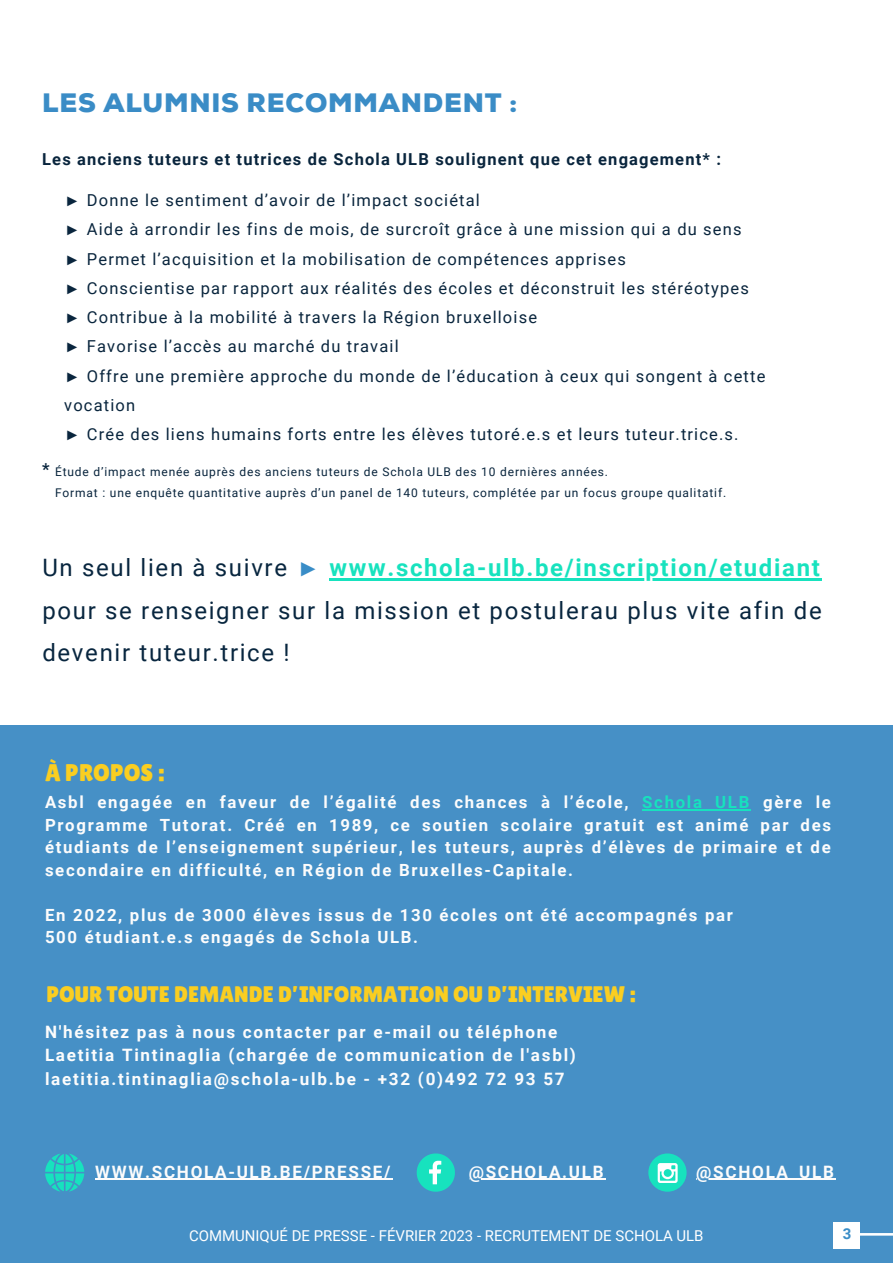
<style>
.page{position:relative;width:893px;height:1264px;background:#fff}
.page>*{position:absolute;margin:0;border:0;box-sizing:border-box;transform-origin:0 0}
.t1{font:900 26.55px "Nexa";letter-spacing:.03em;color:#3a8cc6}
.t2{font:24.15px "Lilita One";color:#face21}
.t3{font:24px/42.8px "Roboto";letter-spacing:.07em;color:#08263f;text-align:justify}
.t4{font:22.5px "Lilita One";color:#face21}
.t5{font:700 17.1px/23.5px "Roboto";letter-spacing:.1em;color:#fcfcfc}
.t6{font:700 16.8px/22.5px "Roboto";letter-spacing:.1em;color:#fcfcfc;text-align:justify}
.t7{font:16.5px/29.2px "Roboto";letter-spacing:.07em;color:#09253d}
.t8{font:700 16.5px "Roboto";letter-spacing:.07em;color:#09253d}
.t9{font:15px "Roboto";color:#fff}
.t10{font:700 15px "Roboto";color:#398dc7}
.t11{font:12px/21px "Roboto";letter-spacing:.07em;color:#09253d}
.s1{font-family:"Liberation Serif"}
.s2{font-weight:700;font-size:16.5px}
.s3{font-family:"Liberation Serif";color:#398dc7}
.s4{font-weight:700;color:#17e2be}
.s5{color:#17e2be}
</style>
<div class="page">
<hr style="left:329px;top:578px;width:492px;height:2px;background:#17e2be">
<div style="left:0;top:725px;width:892px;height:537px;background:#4690c6"></div>
<svg style="left:45px;top:1153px;width:39px;height:38px"></svg>
<svg style="left:416px;top:1153px;width:39px;height:38px"></svg>
<div style="left:648px;top:1153px;width:38px;height:38px;background:#17e2be;border-radius:50%"></div>
<svg style="left:657px;top:1163px;width:20px;height:19px"></svg>
<hr style="left:642px;top:809px;width:109px;height:1px;background:#17e2be">
<hr style="left:95px;top:1178px;width:297px;height:1px;background:#fcfcfc">
<hr style="left:468px;top:1178px;width:137px;height:1px;background:#fcfcfc">
<hr style="left:696px;top:1178px;width:139px;height:1px;background:#fcfcfc">
<svg style="left:860px;top:1233px;width:32px;height:3px"></svg>
<div style="left:833px;top:1221px;width:27px;height:27px;background:#fff"></div>
<h1 class="t1" style="left:42px;top:88px;width:477px">LES ALUMNIS RECOMMANDENT :</h1>
<p class="t8" style="left:42px;top:150px;width:680px">Les anciens tuteurs et tutrices de Schola ULB soulignent que cet engagement* :</p>
<p class="t7" style="left:64px;top:186px;width:702px"><span class="s1">►</span> Donne le sentiment d’avoir de l’impact sociétal<br><span class="s1">►</span> Aide à arrondir les fins de mois, de surcroît grâce à une mission qui a du sens<br><span class="s1">►</span> Permet l’acquisition et la mobilisation de compétences apprises<br><span class="s1">►</span> Conscientise par rapport aux réalités des écoles et déconstruit les stéréotypes <span class="s1">►</span> Contribue à la mobilité à travers la Région bruxelloise<br><span class="s1">►</span> Favorise l’accès au marché du travail<br><span class="s1">►</span> Offre une première approche du monde de l’éducation à ceux qui songent à cette vocation<br><span class="s1">►</span> Crée des liens humains forts entre les élèves tutoré.e.s et leurs tuteur.trice.s.</p>
<p class="t11" style="left:55px;top:461px;width:672px;text-indent:-13px"><span class="s2">*</span> Étude d’impact menée auprès des anciens tuteurs de Schola ULB des 10 dernières années.<br>Format : une enquête quantitative auprès d’un panel de 140 tuteurs, complétée par un focus groupe qualitatif.</p>
<h3 class="t3" style="left:42px;top:546px;width:780px">Un seul lien à suivre <span class="s3">►</span> <span class="s4">www.schola-ulb.be/inscription/etudiant </span>pour se renseigner sur la mission et postulerau plus vite afin de devenir tuteur.trice !</h3>
<h2 class="t2" style="left:45px;top:758px;width:121px">À PROPOS :</h2>
<p class="t6" style="left:45px;top:791px;width:787px">Asbl engagée en faveur de l’égalité des chances à l’école, <span class="s5">Schola ULB</span> gère le Programme Tutorat. Créé en 1989, ce soutien scolaire gratuit est animé par des étudiants de l’enseignement supérieur, les tuteurs, auprès d’élèves de primaire et de secondaire en difficulté, en Région de Bruxelles-Capitale.</p>
<p class="t6" style="left:45px;top:903px;width:689px">En 2022, plus de 3000 élèves issus de 130 écoles ont été accompagnés par<br>500 étudiant.e.s engagés de Schola ULB.</p>
<h3 class="t4" style="left:46px;top:980px;width:590px">POUR TOUTE DEMANDE D’INFORMATION OU D’INTERVIEW :</h3>
<p class="t5" style="left:45px;top:1020px;width:532px">N'hésitez pas à nous contacter par e-mail ou téléphone<br>Laetitia Tintinaglia (chargée de communication de l'asbl) laetitia.tintinaglia@schola-ulb.be - +32 (0)492 72 93 57</p>
<p class="t5" style="left:95px;top:1159px;width:297px">WWW.SCHOLA-ULB.BE/PRESSE/</p>
<p class="t5" style="left:468px;top:1159px;width:136px">@SCHOLA.ULB</p>
<p class="t5" style="left:696px;top:1159px;width:139px">@SCHOLA_ULB</p>
<p class="t9" style="left:189px;top:1226px;width:516px">COMMUNIQUÉ DE PRESSE - FÉVRIER 2023 - RECRUTEMENT DE SCHOLA ULB</p>
<p class="t10" style="left:842px;top:1224px;width:10px">3</p>
</div>
